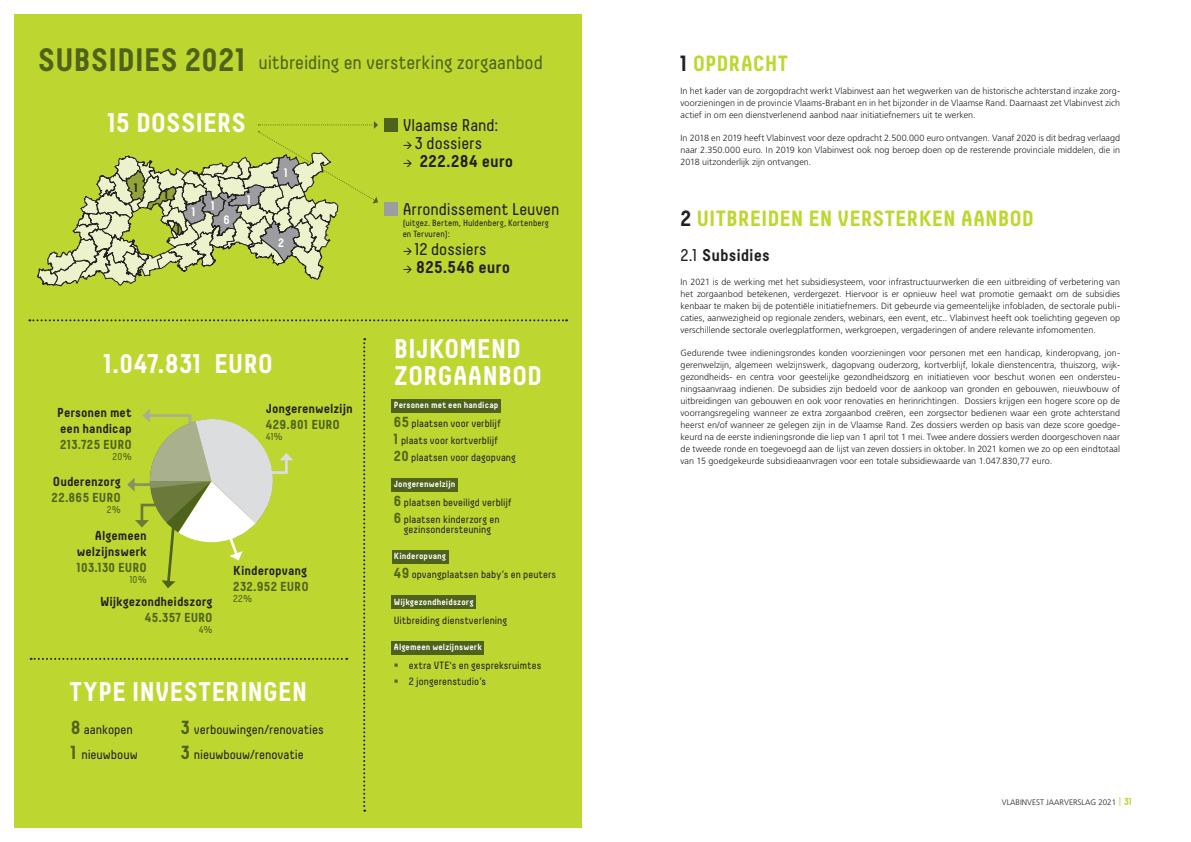
<style>
.page{position:relative;width:1191px;height:842px;background:#fff}
.page>*{position:absolute;margin:0;border:0;box-sizing:border-box;transform-origin:0 0}
.titel{font:700 32.4px "Decima";letter-spacing:-.005em;color:#4e621c}
.titel-2{font:700 27px/27px "Decima";letter-spacing:-.005em;color:#fff}
.titel-3{font:700 22px "Decima";color:#bed630}
.titel-4{font:19.2px "Decima";color:#4e621c}
.tussentitel{font:17px "Decima";color:#231f20}
.tussentitel-2{font:700 17px "Decima";letter-spacing:.01em;color:#231f20}
.body{font:700 17px "Decima";letter-spacing:-.005em;color:#231f20}
.titel-5{font:700 13px/16px "Decima";color:#231f20}
.titel-6{font:13px "Decima";letter-spacing:-.005em;color:#231f20}
.titel-7{font:700 12.2px "Decima";color:#fff}
.titel-8{font:700 12.2px "Decima";color:#231f20}
.titel-9{font:10.5px/10.5px "Decima";letter-spacing:.005em;color:#231f20;text-align:center}
.titel-10{font:10px "Decima";letter-spacing:.015em;color:#4e621c}
.body-2{font:300 9px/12px "Frutiger LT Pro";color:#231f20;text-align:justify}
.tussentitel-3{font:9px/10.8px "Decima";letter-spacing:.015em;color:#231f20}
.titel-11{font:700 8.9px "Decima";letter-spacing:.015em;color:#fff}
.t1{font:300 8px "Frutiger LT Pro";color:#231f20}
.s1{color:#4e621c}
.s2{font-weight:700;font-size:19px;color:#4e621c}
.s3{font-weight:700;font-size:14.6px;color:#4e621c}
.s4{color:#231f20}
.s5{font-weight:400}
.s6{font-family:"Decima";font-weight:400;font-size:10px;color:#bed630}
.s7{font-family:"Decima";font-weight:700;font-size:10px;color:#bed630}
</style>
<div class="page">
<div style="left:14px;top:14px;width:567px;height:814px;background:#bed630"></div>
<svg style="left:29px;top:319px;width:538px;height:2px"></svg>
<svg style="left:363px;top:338px;width:2px;height:474px"></svg>
<svg style="left:31px;top:658px;width:316px;height:2px"></svg>
<div style="left:391px;top:399px;width:110px;height:14px;background:#4e621c"></div>
<div style="left:391px;top:478px;width:67px;height:14px;background:#4e621c"></div>
<div style="left:391px;top:550px;width:57px;height:14px;background:#4e621c"></div>
<div style="left:391px;top:596px;width:85px;height:13px;background:#4e621c"></div>
<div style="left:391px;top:641px;width:93px;height:13px;background:#4e621c"></div>
<div style="left:384px;top:118px;width:14px;height:14px;background:#4e621c"></div>
<div style="left:384px;top:202px;width:14px;height:14px;background:#9b9da0"></div>
<svg style="left:38px;top:121px;width:340px;height:165px"></svg>
<svg style="left:127px;top:409px;width:166px;height:179px"></svg>
<p class="titel" style="left:38px;top:40px;width:210px">SUBSIDIES 2021</p>
<p class="titel-4" style="left:258px;top:51px;width:286px">uitbreiding en versterking zorgaanbod</p>
<p class="titel-2" style="left:108px;top:108px;width:140px">15 DOSSIERS</p>
<p class="titel-8" style="left:134px;top:181px;width:6px">1</p>
<p class="titel-8" style="left:164px;top:188px;width:6px">1</p>
<p class="titel-8" style="left:176px;top:222px;width:6px">1</p>
<p class="titel-7" style="left:192px;top:205px;width:6px">1</p>
<p class="titel-7" style="left:211px;top:198px;width:6px">1</p>
<p class="titel-7" style="left:223px;top:212px;width:8px">6</p>
<p class="titel-7" style="left:247px;top:192px;width:6px">1</p>
<p class="titel-7" style="left:284px;top:165px;width:6px">1</p>
<p class="titel-7" style="left:278px;top:236px;width:8px">2</p>
<p class="tussentitel" style="left:403px;top:115px;width:97px">Vlaamse Rand:</p>
<p class="tussentitel" style="left:403px;top:133px;width:81px">→ 3 dossiers</p>
<p class="tussentitel-2" style="left:403px;top:151px;width:112px">→ 222.284 euro</p>
<p class="tussentitel" style="left:403px;top:200px;width:158px">Arrondissement Leuven</p>
<p class="tussentitel-3" style="left:403px;top:217px;width:148px">(uitgez. Bertem, Huldenberg, Kortenberg en Tervuren):</p>
<p class="tussentitel" style="left:403px;top:239px;width:85px">→ 12 dossiers</p>
<p class="tussentitel-2" style="left:403px;top:257px;width:109px">→ 825.546 euro</p>
<p class="titel-2" style="left:104px;top:350px;width:171px">1.047.831 EURO</p>
<p class="titel-5" style="left:57px;top:404px;width:76px;text-align:justify">Personen met een handicap <span class="s1">213.725 EURO</span></p>
<p class="titel-10" style="left:113px;top:451px;width:21px">20%</p>
<p class="titel-5" style="left:52px;top:473px;width:71px">Ouderenzorg<br><span class="s1">22.865 EURO</span></p>
<p class="titel-10" style="left:107px;top:504px;width:16px">2%</p>
<p class="titel-5" style="left:77px;top:528px;width:71px;text-align:justify;text-indent:18px">Algemeen welzijnswerk <span class="s1">103.130 EURO</span></p>
<p class="titel-10" style="left:130px;top:574px;width:19px">10%</p>
<p class="titel-5" style="left:100px;top:593px;width:114px;text-align:right">Wijkgezondheidszorg<br><span class="s1">45.357 EURO</span></p>
<p class="titel-10" style="left:199px;top:624px;width:15px">4%</p>
<p class="titel-5" style="left:266px;top:400px;width:88px">Jongerenwelzijn<br><span class="s1">429.801 EURO</span></p>
<p class="titel-10" style="left:266px;top:430px;width:18px">41%</p>
<p class="titel-5" style="left:233px;top:562px;width:77px">Kinderopvang<br><span class="s1">232.952 EURO</span></p>
<p class="titel-10" style="left:233px;top:593px;width:21px">22%</p>
<p class="titel-2" style="left:70px;top:677px;width:239px">TYPE INVESTERINGEN</p>
<p class="titel-6" style="left:71px;top:722px;width:63px"><span class="s2">8</span> aankopen</p>
<p class="titel-6" style="left:71px;top:747px;width:68px"><span class="s2">1</span> nieuwbouw</p>
<p class="titel-6" style="left:181px;top:722px;width:145px"><span class="s2">3</span> verbouwingen/renovaties</p>
<p class="titel-6" style="left:181px;top:747px;width:125px"><span class="s2">3</span> nieuwbouw/renovatie</p>
<p class="titel-2" style="left:394px;top:335px;width:150px">BIJKOMEND<br>ZORGAANBOD</p>
<p class="titel-11" style="left:394px;top:400px;width:106px">Personen met een handicap</p>
<p class="titel-9" style="left:394px;top:418px;width:108px"><span class="s3">65</span> plaatsen voor verblijf</p>
<p class="titel-9" style="left:394px;top:435px;width:106px"><span class="s3">1</span> plaats voor kortverblijf</p>
<p class="titel-9" style="left:394px;top:452px;width:123px"><span class="s3">20</span> plaatsen voor dagopvang</p>
<p class="titel-11" style="left:394px;top:479px;width:63px">Jongerenwelzijn</p>
<p class="titel-9" style="left:394px;top:497px;width:119px"><span class="s3">6</span> plaatsen beveiligd verblijf</p>
<p class="titel-9" style="left:394px;top:514px;width:107px"><span class="s3">6</span> plaatsen kinderzorg en gezinsondersteuning</p>
<p class="titel-11" style="left:394px;top:551px;width:54px">Kinderopvang</p>
<p class="titel-9" style="left:394px;top:569px;width:164px"><span class="s3">49</span> opvangplaatsen baby’s en peuters</p>
<p class="titel-11" style="left:394px;top:596px;width:81px">Wijkgezondheidszorg</p>
<p class="titel-9" style="left:394px;top:615px;width:115px">Uitbreiding dienstverlening</p>
<p class="titel-11" style="left:394px;top:642px;width:89px">Algemeen welzijnswerk</p>
<p class="titel-9" style="left:394px;top:660px;width:149px"><span class="s1">▪</span> extra VTE's en gespreksruimtes</p>
<p class="titel-9" style="left:394px;top:676px;width:94px"><span class="s1">▪</span> 2 jongerenstudio’s</p>
<p class="titel-3" style="left:680px;top:50px;width:109px"><span class="s4">1</span> OPDRACHT</p>
<p class="body-2" style="left:680px;top:85px;width:441px">In het kader van de zorgopdracht werkt Vlabinvest aan het wegwerken van de historische achterstand inzake zorg&shy;voorzieningen in de provincie Vlaams-Brabant en in het bijzonder in de Vlaamse Rand. Daarnaast zet Vlabinvest zich actief in om een dienstverlenend aanbod naar initiatiefnemers uit te werken.</p>
<p class="body-2" style="left:680px;top:132px;width:441px">In 2018 en 2019 heeft Vlabinvest voor deze opdracht 2.500.000 euro ontvangen. Vanaf 2020 is dit bedrag verlaagd naar 2.350.000 euro. In 2019 kon Vlabinvest ook nog beroep doen op de resterende provinciale middelen, die in 2018 uitzonderlijk zijn ontvangen.</p>
<p class="titel-3" style="left:680px;top:205px;width:355px"><span class="s4">2</span> UITBREIDEN EN VERSTERKEN AANBOD</p>
<p class="body" style="left:680px;top:245px;width:91px"><span class="s5">2.1</span> Subsidies</p>
<p class="body-2" style="left:680px;top:275px;width:441px">In 2021 is de werking met het subsidiesysteem, voor infrastructuurwerken die een uitbreiding of verbetering van het zorgaanbod betekenen, verdergezet. Hiervoor is er opnieuw heel wat promotie gemaakt om de subsidies kenbaar te maken bij de potentiële initiatiefnemers. Dit gebeurde via gemeentelijke infobladen, de sectorale publi&shy;caties, aanwezigheid op regionale zenders, webinars, een event, etc.. Vlabinvest heeft ook toelichting gegeven op verschillende sectorale overlegplatformen, werkgroepen, vergaderingen of andere relevante infomomenten.</p>
<p class="body-2" style="left:680px;top:347px;width:441px">Gedurende twee indieningsrondes konden voorzieningen voor personen met een handicap, kinderopvang, jon&shy;gerenwelzijn, algemeen welzijnswerk, dagopvang ouderzorg, kortverblijf, lokale dienstencentra, thuiszorg, wijk&shy;gezondheids- en centra voor geestelijke gezondheidszorg en initiatieven voor beschut wonen een ondersteu&shy;ningsaanvraag indienen. De subsidies zijn bedoeld voor de aankoop van gronden en gebouwen, nieuwbouw of uitbreidingen van gebouwen en ook voor renovaties en herinrichtingen. Dossiers krijgen een hogere score op de voorrangsregeling wanneer ze extra zorgaanbod creëren, een zorgsector bedienen waar een grote achterstand heerst en/of wanneer ze gelegen zijn in de Vlaamse Rand. Zes dossiers werden op basis van deze score goedge&shy;keurd na de eerste indieningsronde die liep van 1 april tot 1 mei. Twee andere dossiers werden doorgeschoven naar de tweede ronde en toegevoegd aan de lijst van zeven dossiers in oktober. In 2021 komen we zo op een eindtotaal van 15 goedgekeurde subsidieaanvragen voor een totale subsidiewaarde van 1.047.830,77 euro.</p>
<p class="t1" style="left:1001px;top:797px;width:132px">VLABINVEST JAARVERSLAG 2021 <span class="s6">|</span> <span class="s7">31</span></p>
</div>
